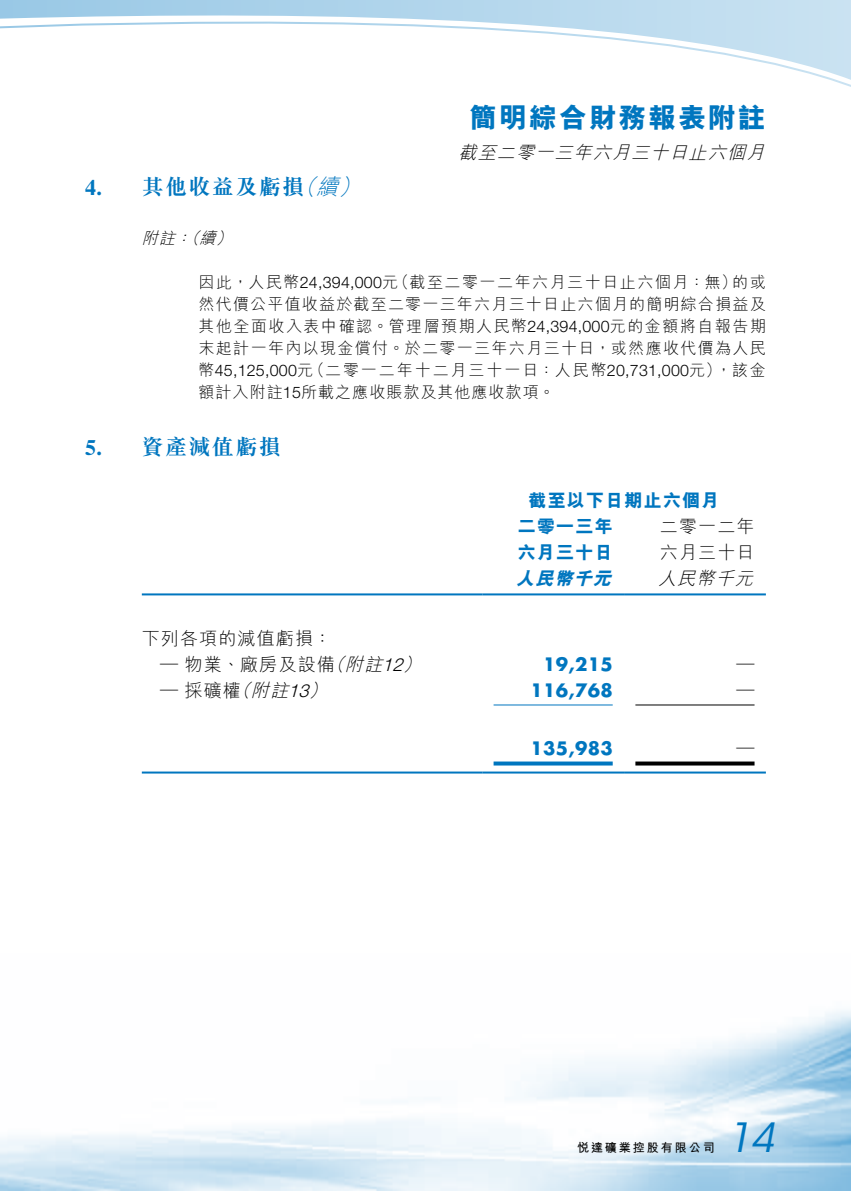
<style>
.page{position:relative;width:851px;height:1191px;background:#fff}
.page>*{position:absolute;margin:0;border:0;box-sizing:border-box;transform-origin:0 0}
.t1{font:italic 40px "ITC Avant Garde Std";color:#0076bf}
.t2{font:800 28px "M Hei HK";letter-spacing:.065em;color:#0076bf}
._03_Subhead_1{font:700 22px "M Sung HK";letter-spacing:.06em;color:#0076bf}
._03_Subhead_1-2{font:700 22px "Times LT Std";color:#0076bf}
._03_Subhead_1-3{font:italic 300 22px "M Hei HK";color:#0076bf}
._01_Body_Text{font:300 18px "M Hei HK";letter-spacing:.065em;color:#000}
._01_Body_Text-2{font:italic 300 18px "M Hei HK";color:#000}
._01_Body_Text-3{font:800 18px "M Hei HK";letter-spacing:.065em;color:#0076bf}
._01_Body_Text-4{font:700 18px "Futura Std";letter-spacing:.015em;color:#0076bf}
._01_Body_Text-5{font:italic 800 18px "M Hei HK";color:#0076bf}
._01_Body_Text-6{font:italic 300 18px "Helvetica Neue LT Std";color:#000}
._02_Notes_Text{font:300 16px "M Hei HK";letter-spacing:.085em;color:#000}
._02_Notes_Text-2{font:300 16px/22px "M Hei HK";letter-spacing:.065em;color:#000}
._02_Notes_Text-3{font:300 16px "M Hei HK";letter-spacing:.12em;color:#000}
._02_Notes_Text-4{font:300 16px "Helvetica Neue LT Std";letter-spacing:.015em;color:#000}
._02_Notes_Text-5{font:italic 300 16px "M Hei HK";color:#000}
.t3{font:700 12px "M Hei HK";letter-spacing:.165em;color:#000}
.s1{font-family:"M Hei HK"}
.s2{font-family:"Helvetica Neue LT Std"}
</style>
<div class="page">
<img style="left:1px;top:1010px;width:849px;height:181px">
<svg style="left:1px;top:0;width:849px;height:87px"></svg>
<img style="left:0;top:953px;width:1px;height:238px">
<svg style="left:0;top:0;width:1px;height:29px"></svg>
<hr style="left:142px;top:593px;width:340px;height:2px;background:#0076bf">
<hr style="left:482px;top:593px;width:142px;height:2px;background:#0076bf">
<hr style="left:624px;top:593px;width:141px;height:2px;background:#0076bf">
<hr style="left:493px;top:704px;width:119px;height:1px;background:#0076bf">
<hr style="left:635px;top:704px;width:119px;height:1px;background:#000">
<svg style="left:493px;top:761px;width:119px;height:4px"></svg>
<svg style="left:635px;top:761px;width:119px;height:4px"></svg>
<hr style="left:142px;top:771px;width:340px;height:2px;background:#0076bf">
<hr style="left:482px;top:771px;width:142px;height:2px;background:#0076bf">
<hr style="left:624px;top:771px;width:141px;height:2px;background:#0076bf">
<p class="_03_Subhead_1-2" style="left:85px;top:175px;width:18px">4.</p>
<p class="_03_Subhead_1-2" style="left:85px;top:434px;width:18px">5.</p>
<p class="_03_Subhead_1-3" style="left:316px;top:176px;width:29px">續</p>
<p class="_03_Subhead_1-3" style="left:294px;top:176px;width:29px">（</p>
<p class="_03_Subhead_1-3" style="left:338px;top:176px;width:29px">(</p>
<p class="_03_Subhead_1" style="left:142px;top:176px;width:164px">其他收益及虧損</p>
<p class="_02_Notes_Text-5" style="left:199px;top:230px;width:22px">續</p>
<p class="_02_Notes_Text-5" style="left:175px;top:230px;width:30px">（：</p>
<p class="_02_Notes_Text-5" style="left:216px;top:230px;width:22px">(</p>
<p class="_02_Notes_Text-5" style="left:142px;top:230px;width:39px">附註</p>
<h2 class="t2" style="left:469px;top:103px;width:298px">簡明綜合財務報表附註</h2>
<p class="_01_Body_Text-2" style="left:458px;top:143px;width:312px">截至二零一三年六月三十日止六個月</p>
<p class="_02_Notes_Text" style="left:393px;top:274px;width:345px">（截至二零一二年六月三十日止六個月：無）</p>
<p class="_02_Notes_Text-4" style="left:198px;top:273px;width:201px"><span class="s1">因此，人民幣</span>24,394,000<span class="s1">元</span></p>
<p class="_02_Notes_Text" style="left:198px;top:296px;width:568px">然代價公平值收益於截至二零一三年六月三十日止六個月的簡明綜合損益及</p>
<p class="_02_Notes_Text" style="left:198px;top:318px;width:569px">其他全面收入表中確認。管理層預期人民幣<span class="s2">24,394,000</span>元的金額將自報告期</p>
<p class="_02_Notes_Text" style="left:198px;top:340px;width:568px">末起計一年內以現金償付。於二零一三年六月三十日，或然應收代價為人民</p>
<p class="_02_Notes_Text" style="left:715px;top:362px;width:52px">，該金</p>
<p class="_02_Notes_Text" style="left:732px;top:274px;width:35px">的或</p>
<p class="_02_Notes_Text-3" style="left:309px;top:362px;width:414px">（二零一二年十二月三十一日：人民幣<span class="s2">20,731,000</span>元）</p>
<p class="_02_Notes_Text-2" style="left:198px;top:359px;width:358px">幣<span class="s2">45,125,000</span>元<br>額計入附註<span class="s2">15</span>所載之應收賬款及其他應收款項。</p>
<p class="_03_Subhead_1" style="left:142px;top:435px;width:140px">資產減值虧損</p>
<p class="_01_Body_Text-3" style="left:528px;top:491px;width:192px">截至以下日期止六個月</p>
<p class="_01_Body_Text-3" style="left:517px;top:517px;width:96px">二零一三年</p>
<p class="_01_Body_Text-3" style="left:517px;top:543px;width:96px">六月三十日</p>
<p class="_01_Body_Text" style="left:659px;top:517px;width:96px">二零一二年</p>
<p class="_01_Body_Text" style="left:659px;top:543px;width:96px">六月三十日</p>
<p class="_01_Body_Text-2" style="left:658px;top:569px;width:101px">人民幣千元</p>
<p class="_01_Body_Text-5" style="left:516px;top:569px;width:101px">人民幣千元</p>
<p class="_01_Body_Text" style="left:142px;top:629px;width:191px">下列各項的減值虧損：</p>
<p class="_01_Body_Text-2" style="left:326px;top:655px;width:24px">（</p>
<p class="_01_Body_Text-2" style="left:403px;top:655px;width:24px">(</p>
<p class="_01_Body_Text-2" style="left:345px;top:655px;width:43px">附註</p>
<p class="_01_Body_Text" style="left:160px;top:655px;width:176px">— 物業、廠房及設備</p>
<p class="_01_Body_Text-6" style="left:382px;top:654px;width:27px">12</p>
<p class="_01_Body_Text-4" style="left:543px;top:652px;width:71px">19,215</p>
<p class="_01_Body_Text" style="left:736px;top:655px;width:19px">—</p>
<p class="_01_Body_Text-2" style="left:232px;top:681px;width:24px">（</p>
<p class="_01_Body_Text-2" style="left:309px;top:681px;width:24px">(</p>
<p class="_01_Body_Text-2" style="left:251px;top:681px;width:43px">附註</p>
<p class="_01_Body_Text" style="left:160px;top:681px;width:82px">— 採礦權</p>
<p class="_01_Body_Text-6" style="left:288px;top:680px;width:27px">13</p>
<p class="_01_Body_Text-4" style="left:530px;top:678px;width:84px">116,768</p>
<p class="_01_Body_Text" style="left:736px;top:681px;width:19px">—</p>
<p class="_01_Body_Text-4" style="left:530px;top:736px;width:84px">135,983</p>
<p class="_01_Body_Text" style="left:736px;top:739px;width:19px">—</p>
<p class="t3" style="left:577px;top:1138px;width:139px">悅達礦業控股有限公司</p>
<h1 class="t1" style="left:727px;top:1113px;width:48px">14</h1>
</div>
